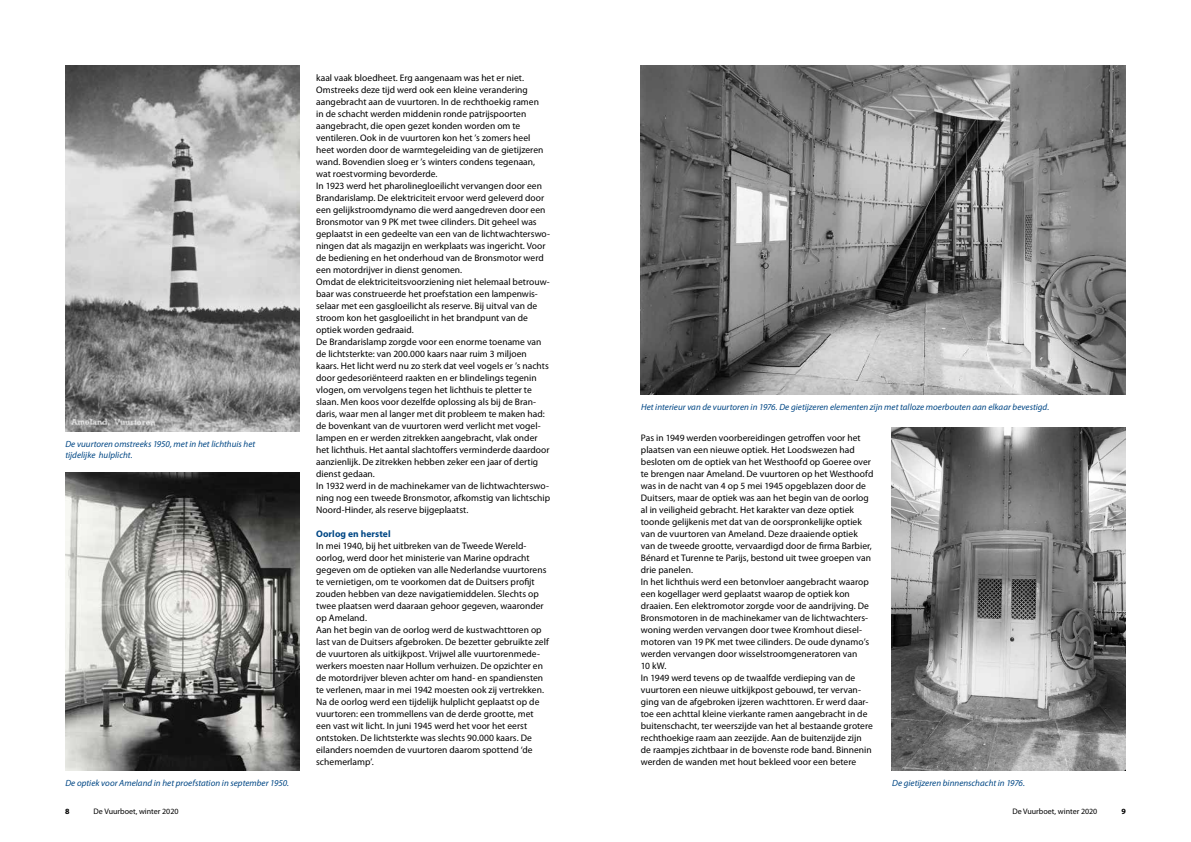
<style>
.page{position:relative;width:1191px;height:842px;background:#fff}
.page>*{position:absolute;margin:0;border:0;box-sizing:border-box;transform-origin:0 0}
.t1{font:9.5px/12px "Myriad Pro";letter-spacing:.005em;color:#000}
.t2{font:700 9.5px "Myriad Pro";letter-spacing:.01em;color:#004785}
.t3{font:italic 9px/11px "Myriad Pro";letter-spacing:.005em;color:#004785}
.t4{font:8px "Myriad Pro";color:#000}
.t5{font:700 8px "Myriad Pro";color:#000}
</style>
<div class="page">
<img style="left:65px;top:65px;width:234px;height:367px">
<img style="left:65px;top:472px;width:234px;height:298px">
<img style="left:640px;top:65px;width:485px;height:329px">
<img style="left:891px;top:427px;width:234px;height:344px">
<p class="t3" style="left:65px;top:439px;width:191px">De vuurtoren omstreeks 1950, met in het lichthuis het tijdelijke hulplicht.</p>
<p class="t1" style="left:316px;top:71px;width:235px">kaal vaak bloedheet. Erg aangenaam was het er niet.<br>Omstreeks deze tijd werd ook een kleine verandering aangebracht aan de vuurtoren. In de rechthoekig ramen<br>in de schacht werden middenin ronde patrijspoorten aangebracht, die open gezet konden worden om te ventileren. Ook in de vuurtoren kon het ’s zomers heel heet worden door de warmtegeleiding van de gietijzeren wand. Bovendien sloeg er ’s winters condens tegenaan, wat roestvorming bevorderde.<br>In 1923 werd het pharolinegloeilicht vervangen door een Brandarislamp. De elektriciteit ervoor werd geleverd door een gelijkstroomdynamo die werd aangedreven door een Bronsmotor van 9 PK met twee cilinders. Dit geheel was geplaatst in een gedeelte van een van de lichtwachterswo&shy;ningen dat als magazijn en werkplaats was ingericht. Voor de bediening en het onderhoud van de Bronsmotor werd een motordrijver in dienst genomen.<br>Omdat de elektriciteitsvoorziening niet helemaal betrouw&shy;baar was construeerde het proefstation een lampenwis&shy;selaar met een gasgloeilicht als reserve. Bij uitval van de stroom kon het gasgloeilicht in het brandpunt van de optiek worden gedraaid.<br>De Brandarislamp zorgde voor een enorme toename van de lichtsterkte: van 200.000 kaars naar ruim 3 miljoen kaars. Het licht werd nu zo sterk dat veel vogels er ’s nachts door gedesoriënteerd raakten en er blindelings tegenin vlogen, om vervolgens tegen het lichthuis te pletter te slaan. Men koos voor dezelfde oplossing als bij de Bran&shy;daris, waar men al langer met dit probleem te maken had: de bovenkant van de vuurtoren werd verlicht met vogel&shy;lampen en er werden zitrekken aangebracht, vlak onder het lichthuis. Het aantal slachtoffers verminderde daardoor aanzienlijk. De zitrekken hebben zeker een jaar of dertig dienst gedaan.<br>In 1932 werd in de machinekamer van de lichtwachterswo&shy;ning nog een tweede Bronsmotor, afkomstig van lichtschip Noord-Hinder, als reserve bijgeplaatst.</p>
<p class="t2" style="left:316px;top:527px;width:76px">Oorlog en herstel</p>
<p class="t1" style="left:316px;top:539px;width:234px">In mei 1940, bij het uitbreken van de Tweede Wereld&shy;oorlog, werd door het ministerie van Marine opdracht gegeven om de optieken van alle Nederlandse vuurtorens te vernietigen, om te voorkomen dat de Duitsers profijt zouden hebben van deze navigatiemiddelen. Slechts op twee plaatsen werd daaraan gehoor gegeven, waaronder op Ameland.<br>Aan het begin van de oorlog werd de kustwachttoren op last van de Duitsers afgebroken. De bezetter gebruikte zelf de vuurtoren als uitkijkpost. Vrijwel alle vuurtorenmede&shy;werkers moesten naar Hollum verhuizen. De opzichter en de motordrijver bleven achter om hand- en spandiensten te verlenen, maar in mei 1942 moesten ook zij vertrekken.<br>Na de oorlog werd een tijdelijk hulplicht geplaatst op de vuurtoren: een trommellens van de derde grootte, met een vast wit licht. In juni 1945 werd het voor het eerst ontstoken. De lichtsterkte was slechts 90.000 kaars. De eilanders noemden de vuurtoren daarom spottend ‘de schemerlamp’.</p>
<p class="t3" style="left:641px;top:402px;width:410px">Het interieur van de vuurtoren in 1976. De gietijzeren elementen zijn met talloze moerbouten aan elkaar bevestigd.</p>
<p class="t1" style="left:641px;top:431px;width:234px">Pas in 1949 werden voorbereidingen getroffen voor het plaatsen van een nieuwe optiek. Het Loodswezen had besloten om de optiek van het Westhoofd op Goeree over te brengen naar Ameland. De vuurtoren op het Westhoofd was in de nacht van 4 op 5 mei 1945 opgeblazen door de Duitsers, maar de optiek was aan het begin van de oorlog al in veiligheid gebracht. Het karakter van deze optiek toonde gelijkenis met dat van de oorspronkelijke optiek van de vuurtoren van Ameland. Deze draaiende optiek van de tweede grootte, vervaardigd door de firma Barbier, Bénard et Turenne te Parijs, bestond uit twee groepen van drie panelen.<br>In het lichthuis werd een betonvloer aangebracht waarop een kogellager werd geplaatst waarop de optiek kon draaien. Een elektromotor zorgde voor de aandrijving. De Bronsmotoren in de machinekamer van de lichtwachters&shy;woning werden vervangen door twee Kromhout diesel&shy;motoren van 19 PK met twee cilinders. De oude dynamo’s werden vervangen door wisselstroomgeneratoren van<br>10 kW.<br>In 1949 werd tevens op de twaalfde verdieping van de vuurtoren een nieuwe uitkijkpost gebouwd, ter vervan&shy;ging van de afgebroken ijzeren wachttoren. Er werd daar&shy;toe een achttal kleine vierkante ramen aangebracht in de buitenschacht, ter weerszijde van het al bestaande grotere rechthoekige raam aan zeezijde. Aan de buitenzijde zijn de raampjes zichtbaar in de bovenste rode band. Binnenin werden de wanden met hout bekleed voor een betere</p>
<p class="t3" style="left:65px;top:778px;width:225px">De optiek voor Ameland in het proefstation in september 1950.</p>
<p class="t3" style="left:892px;top:778px;width:134px">De gietijzeren binnenschacht in 1976.</p>
<p class="t5" style="left:65px;top:806px;width:6px">8</p>
<p class="t4" style="left:94px;top:806px;width:86px">De Vuurboet, winter 2020</p>
<p class="t4" style="left:1012px;top:806px;width:86px">De Vuurboet, winter 2020</p>
<p class="t5" style="left:1121px;top:806px;width:6px">9</p>
</div>
